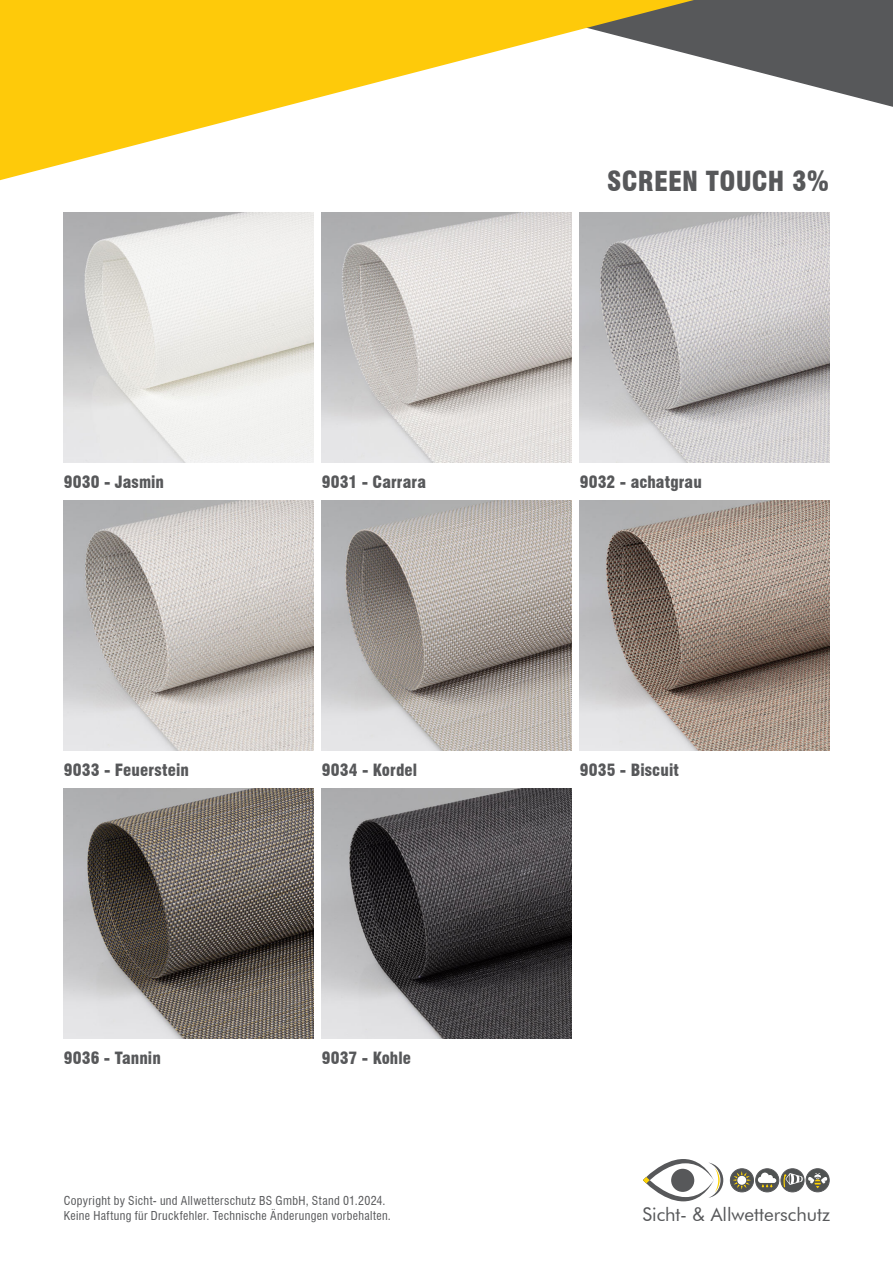
<style>
.page{position:relative;width:893px;height:1263px;background:#fff}
.page>*{position:absolute;margin:0;border:0;box-sizing:border-box;transform-origin:0 0}
.t1{font:900 condensed 27px "Swiss 721 BT";letter-spacing:.005em;color:#57585a}
.t2{font:18.75px "Futura BT";color:#57585a}
.t3{font:900 condensed 16.5px "Swiss 721 BT";letter-spacing:.005em;color:#57585a}
.t4{font:condensed 12px/15px "Swiss 721 BT";letter-spacing:.03em;color:#57585a}
</style>
<div class="page">
<svg style="left:743px;top:0;width:150px;height:107px;fill:#57585a"></svg>
<svg style="left:0;top:0;width:743px;height:181px"></svg>
<div style="left:806px;top:1169px;width:23px;height:23px;background:#4f5252;border-radius:50%"></div>
<div style="left:806px;top:1168px;width:24px;height:24px;border:1px solid #57585a;border-radius:50%"></div>
<div style="left:730px;top:1169px;width:23px;height:23px;background:#4f5252;border-radius:50%"></div>
<div style="left:730px;top:1168px;width:24px;height:24px;border:1px solid #57585a;border-radius:50%"></div>
<svg style="left:733px;top:1171px;width:18px;height:18px"></svg>
<div style="left:737px;top:1176px;width:9px;height:9px;background:#fff;border-radius:50%"></div>
<svg style="left:756px;top:1169px;width:23px;height:23px"></svg>
<div style="left:755px;top:1168px;width:24px;height:24px;border:1px solid #57585a;border-radius:50%"></div>
<svg style="left:758px;top:1172px;width:18px;height:15px"></svg>
<div style="left:781px;top:1169px;width:23px;height:23px;background:#4f5252;border-radius:50%"></div>
<div style="left:780px;top:1168px;width:24px;height:24px;border:1px solid #57585a;border-radius:50%"></div>
<svg style="left:643px;top:1159px;width:80px;height:42px"></svg>
<div style="left:671px;top:1169px;width:23px;height:23px;background:#57585a;border-radius:50%"></div>
<svg style="left:783px;top:1173px;width:44px;height:15px"></svg>
<img style="left:64px;top:213px;width:249px;height:249px">
<img style="left:322px;top:213px;width:249px;height:249px">
<img style="left:580px;top:213px;width:249px;height:249px">
<img style="left:322px;top:501px;width:249px;height:249px">
<img style="left:580px;top:501px;width:249px;height:249px">
<img style="left:64px;top:789px;width:249px;height:249px">
<img style="left:322px;top:789px;width:249px;height:249px">
<img style="left:64px;top:501px;width:249px;height:249px">
<h3 class="t3" style="left:64px;top:472px;width:102px">9030 - Jasmin</h3>
<h3 class="t3" style="left:64px;top:760px;width:127px">9033 - Feuerstein</h3>
<h1 class="t1" style="left:607px;top:165px;width:223px">SCREEN TOUCH 3%</h1>
<h3 class="t3" style="left:322px;top:472px;width:106px">9031 - Carrara</h3>
<h3 class="t3" style="left:580px;top:472px;width:124px">9032 - achatgrau</h3>
<h3 class="t3" style="left:322px;top:760px;width:97px">9034 - Kordel</h3>
<h3 class="t3" style="left:580px;top:760px;width:101px">9035 - Biscuit</h3>
<h3 class="t3" style="left:64px;top:1048px;width:99px">9036 - Tannin</h3>
<h3 class="t3" style="left:322px;top:1048px;width:91px">9037 - Kohle</h3>
<p class="t4" style="left:64px;top:1193px;width:329px">Copyright by Sicht- und Allwetterschutz BS GmbH, Stand 01.2024.<br>Keine Haftung für Druckfehler. Technische Änderungen vorbehalten.</p>
<h2 class="t2" style="left:642px;top:1203px;width:189px">Sicht- &amp; Allwetterschutz</h2>
</div>
